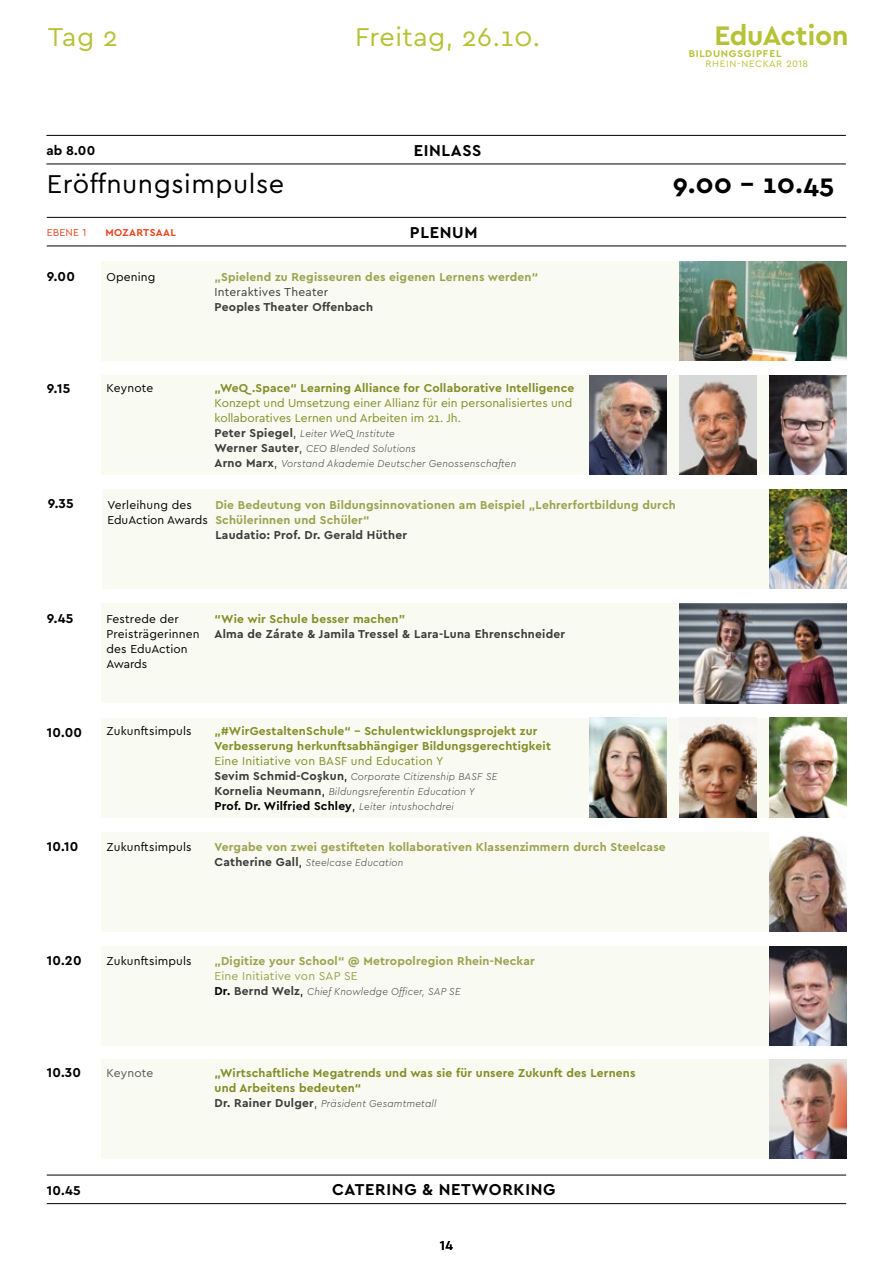
<style>
.page{position:relative;width:893px;height:1263px;background:#fff}
.page>*{position:absolute;margin:0;border:0;box-sizing:border-box;transform-origin:0 0}
.t1{font:700 28.05px "Cera PRO";letter-spacing:-.015em;color:#b6c236}
.t2{font:27px "Cera PRO";letter-spacing:.02em;color:#b6c236}
.t3{font:27px "Cera PRO";letter-spacing:.02em;color:#000}
.t4{font:700 27px "Cera PRO";color:#000}
.t5{font:700 16.5px "Cera PRO";letter-spacing:.04em;color:#000}
.t6{font:700 13.5px "Cera PRO";letter-spacing:.02em;color:#000}
.t7{font:500 13.5px "Cera PRO";color:#000}
.t8{font:700 12px "Cera PRO";letter-spacing:.015em;color:#9ba351}
.t9{font:700 12px/15px "Cera PRO";letter-spacing:.015em;color:#838e28}
.t10{font:700 12px/15px "Cera PRO";letter-spacing:.02em;color:#3c3c3b}
.t11{font:12px/15px "Cera PRO";color:#838e28}
.t12{font:12px "Cera PRO";letter-spacing:.015em;color:#000}
.t13{font:700 12px "Cera PRO";letter-spacing:.015em;color:#000}
.t14{font:12px "Cera PRO";letter-spacing:.015em;color:#9ba351}
.t15{font:12px "Cera PRO";letter-spacing:.02em;color:#3c3c3b}
.t16{font:12px "Cera PRO";letter-spacing:.01em;color:#575756}
.t17{font:italic 300 10.5px/15px "Cera PRO";letter-spacing:.02em;color:#3c3c3b;scale:.95 1}
.t18{font:700 10.5px "Cera PRO";letter-spacing:.035em;color:#e84621}
.t19{font:10.5px "Cera PRO";letter-spacing:.015em;color:#e84621}
.t20{font:700 10.2px "Cera PRO";letter-spacing:.07em;color:#b6c236}
.t21{font:9.75px "Cera PRO";letter-spacing:.06em;color:#b6c236}
.s1{font-weight:700;font-style:normal;font-size:12px}
.s2{font-weight:400;font-style:normal;font-size:12px}
.s3{font-weight:400;color:#000}
.s4{color:#838e28}
.s5{font-weight:400;font-style:normal;font-size:12px;color:#000}
.s6{font-weight:400}
.s7{font-weight:300;font-style:italic;font-size:10.5px;color:#3c3c3b}
.s8{font-weight:700;font-style:normal;font-size:12px;color:#000}
.s9{font-style:normal;font-size:12px;color:#000}
</style>
<div class="page">
<div style="left:101px;top:1059px;width:744px;height:99px;background:#f9faf1"></div>
<img style="left:770px;top:1059px;width:76px;height:99px">
<div style="left:101px;top:604px;width:744px;height:99px;background:#f9faf1"></div>
<img style="left:680px;top:604px;width:166px;height:99px">
<div style="left:102px;top:490px;width:743px;height:99px;background:#f9faf1"></div>
<img style="left:770px;top:490px;width:76px;height:99px">
<hr style="left:47px;top:217px;width:799px;height:1px;background:#000">
<hr style="left:47px;top:246px;width:799px;height:1px;background:#000">
<hr style="left:47px;top:1175px;width:799px;height:1px;background:#000">
<hr style="left:47px;top:1203px;width:799px;height:1px;background:#000">
<hr style="left:46px;top:135px;width:800px;height:1px;background:#000">
<hr style="left:46px;top:164px;width:800px;height:1px;background:#000">
<div style="left:101px;top:946px;width:744px;height:99px;background:#f9faf1"></div>
<img style="left:770px;top:946px;width:76px;height:99px">
<div style="left:101px;top:261px;width:744px;height:100px;background:#f9faf1"></div>
<img style="left:680px;top:261px;width:166px;height:100px">
<div style="left:101px;top:832px;width:744px;height:99px;background:#f9faf1"></div>
<img style="left:770px;top:832px;width:76px;height:99px">
<div style="left:101px;top:718px;width:745px;height:99px;background:#f9faf1"></div>
<img style="left:770px;top:718px;width:76px;height:99px">
<img style="left:680px;top:719px;width:76px;height:98px">
<img style="left:589px;top:718px;width:77px;height:99px">
<div style="left:101px;top:375px;width:744px;height:100px;background:#f9faf1"></div>
<img style="left:770px;top:375px;width:76px;height:100px">
<img style="left:680px;top:375px;width:76px;height:100px">
<img style="left:590px;top:375px;width:76px;height:100px">
<h2 class="t2" style="left:48px;top:19px;width:71px">Tag 2</h2>
<h2 class="t2" style="left:355px;top:19px;width:186px">Freitag, 26.10.</h2>
<p class="t6" style="left:46px;top:141px;width:50px">ab 8.00</p>
<h3 class="t5" style="left:414px;top:139px;width:69px">EINLASS</h3>
<h1 class="t1" style="left:715px;top:17px;width:136px">EduAction</h1>
<p class="t20" style="left:689px;top:46px;width:94px">BILDUNGSGIPFEL</p>
<p class="t21" style="left:705px;top:57px;width:104px">RHEIN-NECKAR 2018</p>
<h2 class="t3" style="left:47px;top:166px;width:239px">Eröffnungsimpulse</h2>
<h2 class="t4" style="left:673px;top:166px;width:163px">9.00 – 10.45</h2>
<p class="t19" style="left:47px;top:226px;width:41px">EBENE 1</p>
<p class="t18" style="left:105px;top:226px;width:72px">MOZARTSAAL</p>
<h3 class="t5" style="left:410px;top:221px;width:69px">PLENUM</h3>
<p class="t6" style="left:47px;top:268px;width:30px">9.00</p>
<p class="t12" style="left:107px;top:269px;width:51px">Opening</p>
<p class="t8" style="left:215px;top:269px;width:325px">„Spielend zu Regisseuren des eigenen Lernens werden“</p>
<p class="t15" style="left:215px;top:284px;width:115px">Interaktives Theater</p>
<p class="t10" style="left:215px;top:299px;width:160px">Peoples Theater Offenbach</p>
<p class="t6" style="left:47px;top:379px;width:25px">9.15</p>
<p class="t12" style="left:107px;top:380px;width:48px">Keynote</p>
<p class="t9" style="left:215px;top:380px;width:361px">„WeQ .Space“ Learning Alliance for Collaborative Intelligence</p>
<p class="t11" style="left:215px;top:395px;width:359px">Konzept und Umsetzung einer Allianz für ein personalisiertes und kollaboratives Lernen und Arbeiten im 21. Jh.</p>
<p class="t17" style="left:215px;top:426px;width:319px"><span class="s1">Peter Spiegel</span><span class="s2">,</span> Leiter WeQ Institute<br><span class="s1">Werner Sauter</span><span class="s2">,</span> CEO Blended Solutions<br><span class="s1">Arno Marx</span><span class="s2">,</span> Vorstand Akademie Deutscher Genossenschaften</p>
<p class="t6" style="left:48px;top:495px;width:28px">9.35</p>
<p class="t12" style="left:107px;top:497px;width:86px">Verleihung des</p>
<p class="t8" style="left:215px;top:497px;width:462px">Die Bedeutung von Bildungsinnovationen am Beispiel „Lehrerfortbildung durch</p>
<p class="t8" style="left:107px;top:512px;width:264px"><span class="s3">EduAction Awards</span> Schülerinnen und Schüler“</p>
<p class="t10" style="left:215px;top:527px;width:193px">Laudatio: Prof. Dr. Gerald Hüther</p>
<p class="t6" style="left:47px;top:609px;width:28px">9.45</p>
<p class="t12" style="left:107px;top:611px;width:74px">Festrede der</p>
<p class="t10" style="left:107px;top:611px;width:460px;text-indent:108px"><span class="s4">“Wie wir Schule besser machen”<br></span><span class="s3">Preisträgerinnen</span> Alma de Zárate &amp; Jamila Tressel &amp; Lara-Luna Ehrenschneider <span class="s3">des EduAction<br>Awards</span></p>
<p class="t6" style="left:47px;top:723px;width:37px">10.00</p>
<p class="t12" style="left:107px;top:723px;width:87px">Zukunftsimpuls</p>
<p class="t9" style="left:215px;top:723px;width:338px">„#WirGestaltenSchule“ - Schulentwicklungsprojekt zur<br>Verbesserung herkunftsabhängiger Bildungsgerechtigkeit</p>
<p class="t11" style="left:215px;top:753px;width:231px">Eine Initiative von BASF und Education Y</p>
<p class="t17" style="left:215px;top:769px;width:299px"><span class="s1">Sevim Schmid-Coşkun</span><span class="s5">,</span> Corporate Citizenship BASF SE<br><span class="s1">Kornelia Neumann</span><span class="s5">,</span> Bildungsreferentin Education Y</p>
<p class="t13" style="left:215px;top:798px;width:241px">Prof. Dr. Wilfried Schley<span class="s6">,</span> <span class="s7">Leiter intushochdrei</span></p>
<p class="t6" style="left:47px;top:837px;width:33px">10.10</p>
<p class="t12" style="left:107px;top:839px;width:87px">Zukunftsimpuls</p>
<p class="t8" style="left:215px;top:839px;width:453px">Vergabe von zwei gestifteten kollaborativen Klassenzimmern durch Steelcase</p>
<p class="t17" style="left:215px;top:854px;width:200px"><span class="s1">Catherine Gall</span><span class="s5">,</span> Steelcase Education</p>
<p class="t6" style="left:47px;top:951px;width:36px">10.20</p>
<p class="t12" style="left:107px;top:953px;width:87px">Zukunftsimpuls</p>
<p class="t8" style="left:215px;top:953px;width:322px">„Digitize your School“ @ Metropolregion Rhein-Neckar</p>
<p class="t14" style="left:215px;top:968px;width:145px">Eine Initiative von SAP SE</p>
<p class="t17" style="left:215px;top:984px;width:261px"><span class="s8">Dr.</span> <span class="s1">Bernd Welz</span><span class="s5">,</span> Chief Knowledge Officer, SAP SE</p>
<p class="t6" style="left:47px;top:1064px;width:36px">10.30</p>
<p class="t16" style="left:107px;top:1065px;width:48px">Keynote</p>
<p class="t9" style="left:215px;top:1065px;width:423px">„Wirtschaftliche Megatrends und was sie für unsere Zukunft des Lernens und Arbeitens bedeuten“</p>
<p class="t17" style="left:215px;top:1096px;width:235px"><span class="s1">Dr. Rainer Dulger</span><span class="s9">,</span> Präsident Gesamtmetall</p>
<p class="t6" style="left:47px;top:1181px;width:35px">10.45</p>
<h3 class="t5" style="left:332px;top:1179px;width:225px">CATERING &amp; NETWORKING</h3>
<p class="t7" style="left:440px;top:1236px;width:15px">14</p>
</div>
